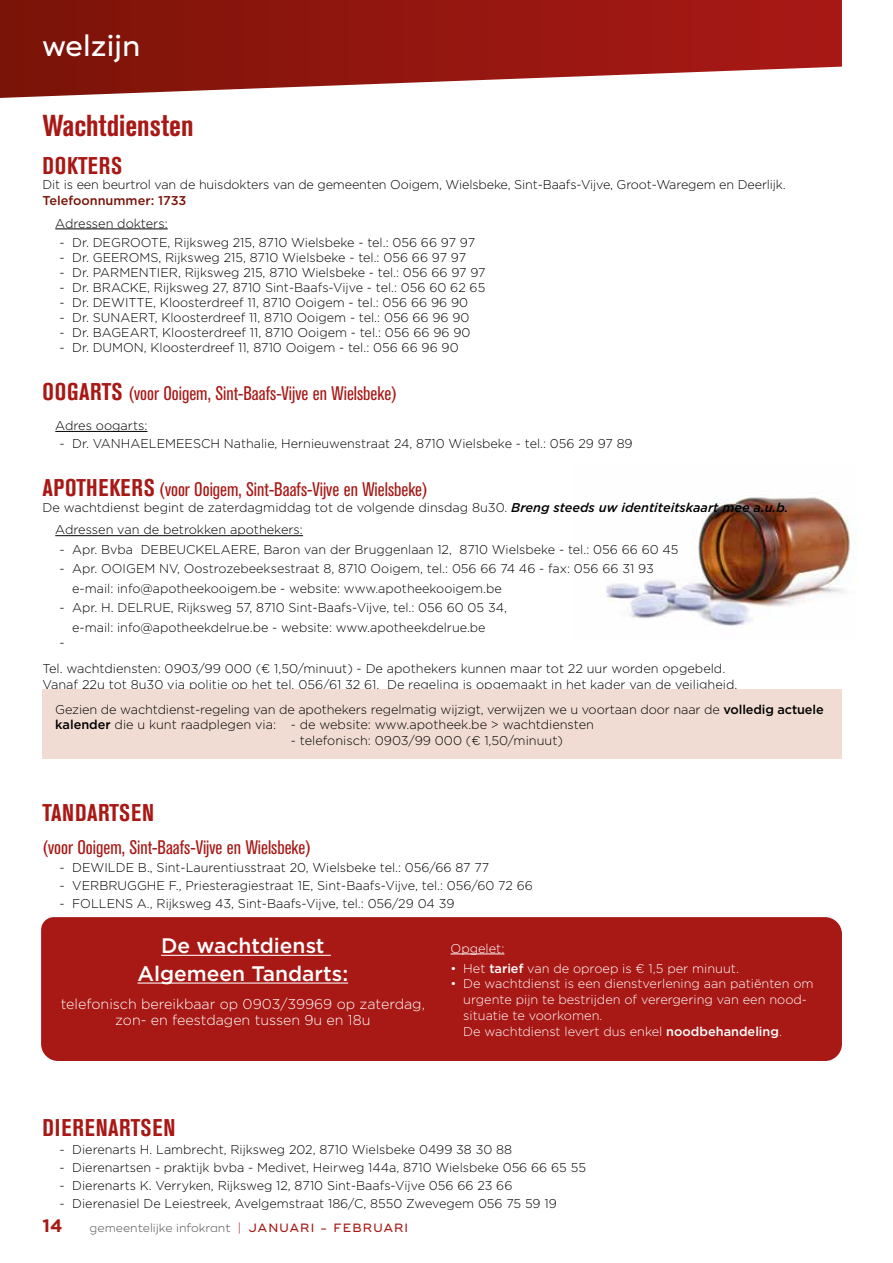
<style>
.page{position:relative;width:893px;height:1263px;background:#fff}
.page>*{position:absolute;margin:0;border:0;box-sizing:border-box;transform-origin:0 0}
.t1{font:700 condensed 30px "Akzidenz Grotesk BE";color:#a81815}
.t2{font:500 30px "Ridley Grotesk";color:#fff}
.t3{font:700 condensed 24px "Akzidenz Grotesk BE";letter-spacing:.035em;color:#a81815}
.t4{font:500 21px/27.8px "Gotham";color:#fff;text-align:center}
.t5{font:condensed 19.5px "Akzidenz Grotesk BE";color:#a81815}
.t6{font:700 18px "Gotham";color:#a81815}
.t7{font:300 14.25px/15.8px "Gotham";color:#fff;text-align:center}
.t8{font:300 12.75px/19.5px "Gotham";color:#000}
.t9{font:300 12.75px/15.8px "Gotham";color:#fff}
.t10{font:500 12.75px "Gotham";color:#791307}
.t11{font:300 12px "Ridley Grotesk";color:#575756}
.s1{font-weight:700;font-size:24px}
.s2{font-weight:500;font-style:italic}
.s3{font-weight:500}
.s4{font-family:"Gotham";color:#a81815}
.s5{font-weight:500;color:#a81815}
</style>
<div class="page">
<svg style="left:0;top:0;width:842px;height:98px"></svg>
<img style="left:606px;top:497px;width:251px;height:131px">
<hr style="left:55px;top:229px;width:113px;height:1px;background:#000">
<hr style="left:55px;top:431px;width:92px;height:1px;background:#000">
<hr style="left:55px;top:535px;width:248px;height:1px;background:#000">
<div style="left:41px;top:917px;width:801px;height:144px;background:#a81815"></div>
<hr style="left:161px;top:955px;width:170px;height:1px;background:#fff">
<hr style="left:138px;top:982px;width:210px;height:1px;background:#fff">
<hr style="left:450px;top:953px;width:54px;height:1px;background:#fff">
<div style="left:43px;top:689px;width:799px;height:70px;background:#f1dcd3"></div>
<h1 class="t2" style="left:43px;top:28px;width:99px">welzijn</h1>
<h1 class="t1" style="left:43px;top:108px;width:153px">Wachtdiensten</h1>
<h2 class="t3" style="left:43px;top:152px;width:81px">DOKTERS</h2>
<p class="t8" style="left:43px;top:175px;width:745px">Dit is een beurtrol van de huisdokters van de gemeenten Ooigem, Wielsbeke, Sint-Baafs-Vijve, Groot-Waregem en Deerlijk.</p>
<p class="t10" style="left:43px;top:192px;width:145px">Telefoonnummer: 1733</p>
<p class="t8" style="left:55px;top:213px;width:114px">Adressen dokters:</p>
<p class="t8" style="left:60px;top:232px;width:417px">- Dr. DEGROOTE, Rijksweg 215, 8710 Wielsbeke - tel.: 056 66 97 97</p>
<p class="t8" style="left:60px;top:247px;width:408px">- Dr. GEEROMS, Rijksweg 215, 8710 Wielsbeke - tel.: 056 66 97 97</p>
<p class="t8" style="left:60px;top:262px;width:428px">- Dr. PARMENTIER, Rijksweg 215, 8710 Wielsbeke - tel.: 056 66 97 97</p>
<p class="t8" style="left:60px;top:277px;width:427px">- Dr. BRACKE, Rijksweg 27, 8710 Sint-Baafs-Vijve - tel.: 056 60 62 65</p>
<p class="t8" style="left:60px;top:292px;width:410px">- Dr. DEWITTE, Kloosterdreef 11, 8710 Ooigem - tel.: 056 66 96 90</p>
<p class="t8" style="left:60px;top:307px;width:412px">- Dr. SUNAERT, Kloosterdreef 11, 8710 Ooigem - tel.: 056 66 96 90</p>
<p class="t8" style="left:60px;top:322px;width:412px">- Dr. BAGEART, Kloosterdreef 11, 8710 Ooigem - tel.: 056 66 96 90</p>
<p class="t8" style="left:60px;top:337px;width:401px">- Dr. DUMON, Kloosterdreef 11, 8710 Ooigem - tel.: 056 66 96 90</p>
<h3 class="t5" style="left:43px;top:383px;width:356px"><span class="s1">OOGARTS</span> (voor Ooigem, Sint-Baafs-Vijve en Wielsbeke)</h3>
<p class="t8" style="left:55px;top:415px;width:94px">Adres oogarts:</p>
<p class="t8" style="left:60px;top:433px;width:575px">- Dr. VANHAELEMEESCH Nathalie, Hernieuwenstraat 24, 8710 Wielsbeke - tel.: 056 29 97 89</p>
<h3 class="t5" style="left:43px;top:479px;width:387px"><span class="s1">APOTHEKERS</span> (voor Ooigem, Sint-Baafs-Vijve en Wielsbeke)</h3>
<p class="t8" style="left:55px;top:496px;width:735px;line-height:22.5px;text-indent:-13px">De wachtdienst begint de zaterdagmiddag tot de volgende dinsdag 8u30. <span class="s2">Breng steeds uw identiteitskaart mee a.u.b.<br></span>Adressen van de betrokken apothekers:</p>
<p class="t8" style="left:60px;top:539px;width:620px">- Apr. Bvba DEBEUCKELAERE, Baron van der Bruggenlaan 12, 8710 Wielsbeke - tel.: 056 66 60 45</p>
<p class="t8" style="left:72px;top:559px;width:583px;text-indent:-13px">- Apr. OOIGEM NV, Oostrozebeeksestraat 8, 8710 Ooigem, tel.: 056 66 74 46 - fax: 056 66 31 93 e-mail: info@apotheekooigem.be - website: www.apotheekooigem.be</p>
<p class="t8" style="left:72px;top:598px;width:436px;text-indent:-13px">- Apr. H. DELRUE, Rijksweg 57, 8710 Sint-Baafs-Vijve, tel.: 056 60 05 34, e-mail: info@apotheekdelrue.be - website: www.apotheekdelrue.be</p>
<p class="t8" style="left:43px;top:629px;width:684px;line-height:26.2px;text-indent:17px">-<br>Tel. wachtdiensten: 0903/99 000 (€ 1,50/minuut) - De apothekers kunnen maar tot 22 uur worden opgebeld.</p>
<p class="t8" style="left:43px;top:674px;width:696px">Vanaf 22u tot 8u30 via politie op het tel. 056/61 32 61. De regeling is opgemaakt in het kader van de veiligheid.</p>
<p class="t8" style="left:55px;top:701px;width:770px;line-height:15.8px">Gezien de wachtdienst-regeling van de apothekers regelmatig wijzigt, verwijzen we u voortaan door naar de <span class="s3">volledig actuele kalender</span> die u kunt raadplegen via: - de website: www.apotheek.be &gt; wachtdiensten</p>
<p class="t8" style="left:291px;top:730px;width:274px">- telefonisch: 0903/99 000 (€ 1,50/minuut)</p>
<h2 class="t3" style="left:43px;top:799px;width:113px">TANDARTSEN</h2>
<h3 class="t5" style="left:43px;top:836px;width:270px">(voor Ooigem, Sint-Baafs-Vijve en Wielsbeke)</h3>
<p class="t8" style="left:60px;top:857px;width:431px">- DEWILDE B., Sint-Laurentiusstraat 20, Wielsbeke tel.: 056/66 87 77</p>
<p class="t8" style="left:60px;top:875px;width:475px">- VERBRUGGHE F., Priesteragiestraat 1E, Sint-Baafs-Vijve, tel.: 056/60 72 66</p>
<p class="t8" style="left:60px;top:893px;width:396px">- FOLLENS A., Rijksweg 43, Sint-Baafs-Vijve, tel.: 056/29 04 39</p>
<h3 class="t4" style="left:138px;top:932px;width:212px">De wachtdienst<br>Algemeen Tandarts:</h3>
<p class="t7" style="left:61px;top:996px;width:366px">telefonisch bereikbaar op 0903/39969 op zaterdag, zon- en feestdagen tussen 9u en 18u</p>
<p class="t9" style="left:450px;top:940px;width:55px">Opgelet:</p>
<p class="t9" style="left:450px;top:960px;width:290px">• Het <span class="s3">tarief</span> van de oproep is € 1,5 per minuut.</p>
<p class="t9" style="left:463px;top:976px;width:352px;text-indent:-13px">• De wachtdienst is een dienstverlening aan patiënten om urgente pijn te bestrijden of verergering van een nood&shy;situatie te voorkomen.<br>De wachtdienst levert dus enkel <span class="s3">noodbehandeling</span>.</p>
<h2 class="t3" style="left:43px;top:1114px;width:134px">DIERENARTSEN</h2>
<p class="t8" style="left:60px;top:1139px;width:454px">- Dierenarts H. Lambrecht, Rijksweg 202, 8710 Wielsbeke 0499 38 30 88</p>
<p class="t8" style="left:60px;top:1157px;width:528px">- Dierenartsen - praktijk bvba - Medivet, Heirweg 144a, 8710 Wielsbeke 056 66 65 55</p>
<p class="t8" style="left:60px;top:1175px;width:454px">- Dierenarts K. Verryken, Rijksweg 12, 8710 Sint-Baafs-Vijve 056 66 23 66</p>
<p class="t8" style="left:60px;top:1193px;width:499px">- Dierenasiel De Leiestreek, Avelgemstraat 186/C, 8550 Zwevegem 056 75 59 19</p>
<h3 class="t6" style="left:43px;top:1214px;width:21px">14</h3>
<p class="t11" style="left:90px;top:1220px;width:320px">gemeentelijke infokrant <span class="s4">|</span> <span class="s5">JANUARI - FEBRUARI</span></p>
</div>
